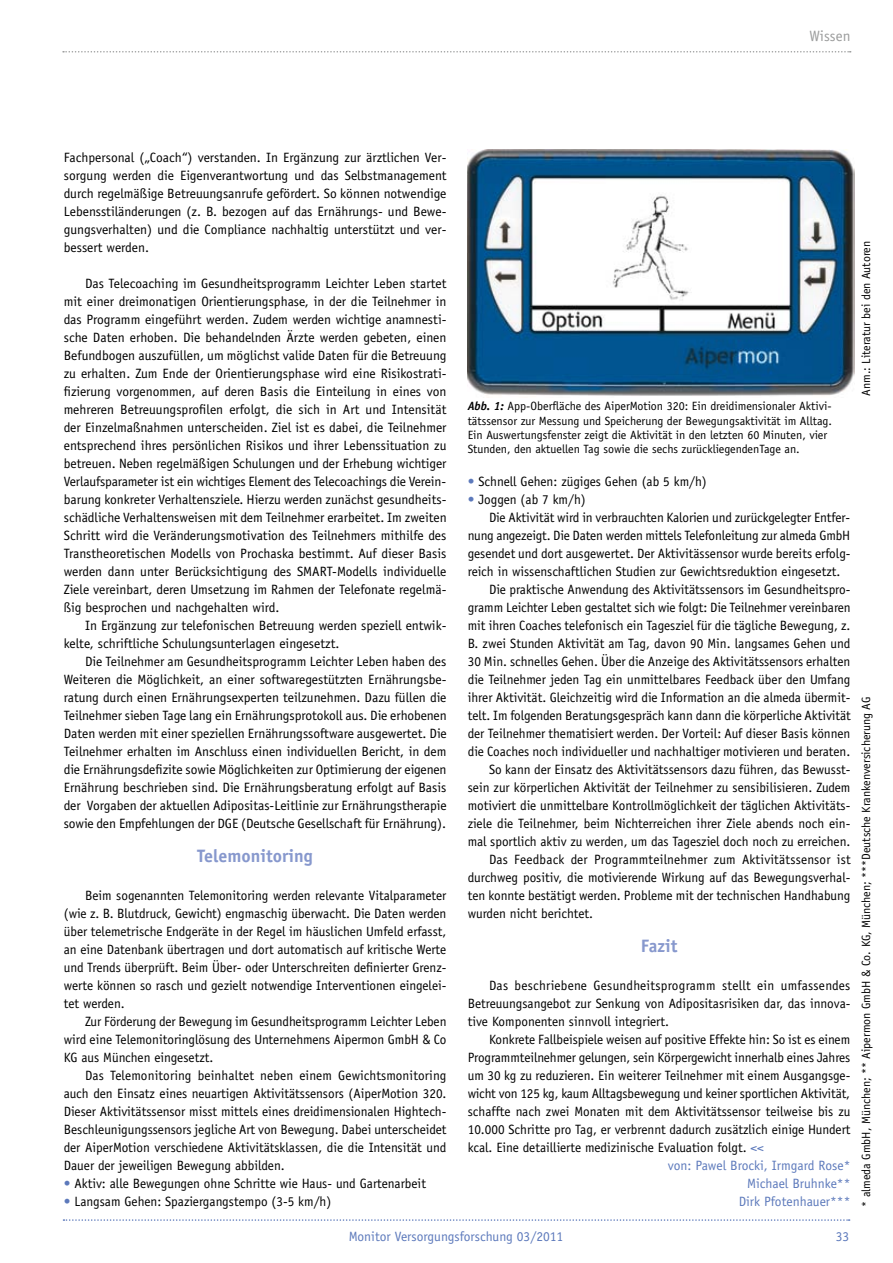
<style>
.page{position:relative;width:893px;height:1263px;background:#fff}
.page>*{position:absolute;margin:0;border:0;box-sizing:border-box;transform-origin:0 0}
.t1{font:700 18px "Officina Sans";color:#8798cd}
.t2{font:15px "Officina Sans";color:#9c9d9d}
.t3{font:13.5px/18px "Officina Sans";color:#000;text-align:justify}
.t4{font:13.5px "Officina Sans";color:#5c79bb}
.t5{font:12px/14.4px "Officina Sans";color:#000}
.s1{color:#5c79bb}
.s2{font-weight:700;font-style:italic}
</style>
<div class="page">
<svg style="left:63px;top:51px;width:788px;height:2px"></svg>
<svg style="left:63px;top:1219px;width:787px;height:2px"></svg>
<img style="left:468px;top:149px;width:387px;height:247px">
<p class="t2" style="left:809px;top:27px;width:43px">Wissen</p>
<p class="t3" style="left:64px;top:148px;width:384px">Fachpersonal („Coach“) verstanden. In Ergänzung zur ärztlichen Ver&shy;sorgung werden die Eigenverantwortung und das Selbstmanagement durch regelmäßige Betreuungsanrufe gefördert. So können notwendige Lebensstiländerungen (z. B. bezogen auf das Ernährungs- und Bewe&shy;gungsverhalten) und die Compliance nachhaltig unterstützt und ver&shy;bessert werden.</p>
<p class="t3" style="left:64px;top:274px;width:385px;text-indent:21px">Das Telecoaching im Gesundheitsprogramm Leichter Leben startet mit einer dreimonatigen Orientierungsphase, in der die Teilnehmer in das Programm eingeführt werden. Zudem werden wichtige anamnesti&shy;sche Daten erhoben. Die behandelnden Ärzte werden gebeten, einen Befundbogen auszufüllen, um möglichst valide Daten für die Betreuung zu erhalten. Zum Ende der Orientierungsphase wird eine Risikostrati&shy;fizierung vorgenommen, auf deren Basis die Einteilung in eines von mehreren Betreuungsprofilen erfolgt, die sich in Art und Intensität der Einzelmaßnahmen unterscheiden. Ziel ist es dabei, die Teilnehmer entsprechend ihres persönlichen Risikos und ihrer Lebenssituation zu betreuen. Neben regelmäßigen Schulungen und der Erhebung wichtiger Verlaufsparameter ist ein wichtiges Element des Telecoachings die Verein&shy;barung konkreter Verhaltensziele. Hierzu werden zunächst gesundheits&shy;schädliche Verhaltensweisen mit dem Teilnehmer erarbeitet. Im zweiten Schritt wird die Veränderungsmotivation des Teilnehmers mithilfe des Transtheoretischen Modells von Prochaska bestimmt. Auf dieser Basis werden dann unter Berücksichtigung des SMART-Modells individuelle Ziele vereinbart, deren Umsetzung im Rahmen der Telefonate regelmä&shy;ßig besprochen und nachgehalten wird.</p>
<p class="t3" style="left:64px;top:616px;width:384px;text-indent:21px">In Ergänzung zur telefonischen Betreuung werden speziell entwic&shy;kelte, schriftliche Schulungsunterlagen eingesetzt.</p>
<p class="t3" style="left:64px;top:652px;width:384px;text-indent:21px">Die Teilnehmer am Gesundheitsprogramm Leichter Leben haben des Weiteren die Möglichkeit, an einer softwaregestützten Ernährungsbe&shy;ratung durch einen Ernährungsexperten teilzunehmen. Dazu füllen die Teilnehmer sieben Tage lang ein Ernährungsprotokoll aus. Die erhobenen Daten werden mit einer speziellen Ernährungssoftware ausgewertet. Die Teilnehmer erhalten im Anschluss einen individuellen Bericht, in dem die Ernährungsdefizite sowie Möglichkeiten zur Optimierung der eigenen Ernährung beschrieben sind. Die Ernährungsberatung erfolgt auf Basis der Vorgaben der aktuellen Adipositas-Leitlinie zur Ernährungstherapie sowie den Empfehlungen der DGE (Deutsche Gesellschaft für Ernährung).</p>
<h1 class="t1" style="left:197px;top:845px;width:117px">Telemonitoring</h1>
<p class="t3" style="left:64px;top:886px;width:384px;text-indent:21px">Beim sogenannten Telemonitoring werden relevante Vitalparameter (wie z. B. Blutdruck, Gewicht) engmaschig überwacht. Die Daten werden über telemetrische Endgeräte in der Regel im häuslichen Umfeld erfasst, an eine Datenbank übertragen und dort automatisch auf kritische Werte und Trends überprüft. Beim Über- oder Unterschreiten definierter Grenz&shy;werte können so rasch und gezielt notwendige Interventionen eingelei&shy;tet werden.</p>
<p class="t3" style="left:64px;top:1012px;width:384px;text-indent:21px">Zur Förderung der Bewegung im Gesundheitsprogramm Leichter Leben wird eine Telemonitoringlösung des Unternehmens Aipermon GmbH &amp; Co KG aus München eingesetzt.</p>
<p class="t3" style="left:64px;top:1066px;width:384px;text-indent:21px">Das Telemonitoring beinhaltet neben einem Gewichtsmonitoring auch den Einsatz eines neuartigen Aktivitätssensors (AiperMotion 320.<br>Dieser Aktivitätssensor misst mittels eines dreidimensionalen Hightech-Beschleunigungssensors jegliche Art von Bewegung. Dabei unterscheidet der AiperMotion verschiedene Aktivitätsklassen, die die Intensität und Dauer der jeweiligen Bewegung abbilden.</p>
<p class="t3" style="left:64px;top:1174px;width:364px"><span class="s1">•</span> Aktiv: alle Bewegungen ohne Schritte wie Haus- und Gartenarbeit</p>
<p class="t3" style="left:64px;top:1192px;width:269px"><span class="s1">•</span> Langsam Gehen: Spaziergangstempo (3-5 km/h)</p>
<p class="t5" style="left:468px;top:399px;width:366px"><span class="s2">Abb. 1:</span> App-Oberfläche des AiperMotion 320: Ein dreidimensionaler Aktivi&shy;tätssensor zur Messung und Speicherung der Bewegungsaktivität im Alltag.<br>Ein Auswertungsfenster zeigt die Aktivität in den letzten 60 Minuten, vier Stunden, den aktuellen Tag sowie die sechs zurückliegendenTage an.</p>
<p class="t3" style="left:468px;top:472px;width:241px"><span class="s1">•</span> Schnell Gehen: zügiges Gehen (ab 5 km/h)</p>
<p class="t3" style="left:468px;top:490px;width:120px"><span class="s1">•</span> Joggen (ab 7 km/h)</p>
<p class="t3" style="left:489px;top:508px;width:363px">Die Aktivität wird in verbrauchten Kalorien und zurückgelegter Entfer-</p>
<p class="t3" style="left:468px;top:526px;width:384px">nung angezeigt. Die Daten werden mittels Telefonleitung zur almeda GmbH</p>
<p class="t3" style="left:468px;top:544px;width:384px">gesendet und dort ausgewertet. Der Aktivitässensor wurde bereits erfolg-</p>
<p class="t3" style="left:468px;top:562px;width:374px">reich in wissenschaftlichen Studien zur Gewichtsreduktion eingesetzt.</p>
<p class="t3" style="left:489px;top:580px;width:363px">Die praktische Anwendung des Aktivitätssensors im Gesundheitspro-</p>
<p class="t3" style="left:468px;top:598px;width:384px">gramm Leichter Leben gestaltet sich wie folgt: Die Teilnehmer vereinbaren</p>
<p class="t3" style="left:468px;top:616px;width:384px">mit ihren Coaches telefonisch ein Tagesziel für die tägliche Bewegung, z.</p>
<p class="t3" style="left:468px;top:634px;width:384px">B. zwei Stunden Aktivität am Tag, davon 90 Min. langsames Gehen und</p>
<p class="t3" style="left:468px;top:652px;width:384px">30 Min. schnelles Gehen. Über die Anzeige des Aktivitätssensors erhalten</p>
<p class="t3" style="left:468px;top:670px;width:384px">die Teilnehmer jeden Tag ein unmittelbares Feedback über den Umfang</p>
<p class="t3" style="left:468px;top:688px;width:384px">ihrer Aktivität. Gleichzeitig wird die Information an die almeda übermit-</p>
<p class="t3" style="left:468px;top:706px;width:384px">telt. Im folgenden Beratungsgespräch kann dann die körperliche Aktivität</p>
<p class="t3" style="left:468px;top:724px;width:384px">der Teilnehmer thematisiert werden. Der Vorteil: Auf dieser Basis können</p>
<p class="t3" style="left:468px;top:742px;width:384px">die Coaches noch individueller und nachhaltiger motivieren und beraten.</p>
<p class="t3" style="left:489px;top:760px;width:363px">So kann der Einsatz des Aktivitätssensors dazu führen, das Bewusst-</p>
<p class="t3" style="left:468px;top:778px;width:384px">sein zur körperlichen Aktivität der Teilnehmer zu sensibilisieren. Zudem</p>
<p class="t3" style="left:468px;top:796px;width:384px">motiviert die unmittelbare Kontrollmöglichkeit der täglichen Aktivitäts-</p>
<p class="t3" style="left:468px;top:814px;width:384px">ziele die Teilnehmer, beim Nichterreichen ihrer Ziele abends noch ein-</p>
<p class="t3" style="left:468px;top:832px;width:384px">mal sportlich aktiv zu werden, um das Tagesziel doch noch zu erreichen.</p>
<p class="t3" style="left:489px;top:850px;width:363px">Das Feedback der Programmteilnehmer zum Aktivitätssensor ist</p>
<p class="t3" style="left:468px;top:868px;width:384px">durchweg positiv, die motivierende Wirkung auf das Bewegungsverhal-</p>
<p class="t3" style="left:468px;top:886px;width:384px">ten konnte bestätigt werden. Probleme mit der technischen Handhabung</p>
<p class="t3" style="left:468px;top:904px;width:127px">wurden nicht berichtet.</p>
<h1 class="t1" style="left:641px;top:935px;width:38px">Fazit</h1>
<p class="t3" style="left:468px;top:976px;width:384px;text-indent:21px">Das beschriebene Gesundheitsprogramm stellt ein umfassendes Betreuungsangebot zur Senkung von Adipositasrisiken dar, das innova&shy;tive Komponenten sinnvoll integriert.</p>
<p class="t3" style="left:489px;top:1030px;width:363px">Konkrete Fallbeispiele weisen auf positive Effekte hin: So ist es einem</p>
<p class="t3" style="left:468px;top:1048px;width:384px">Programmteilnehmer gelungen, sein Körpergewicht innerhalb eines Jahres</p>
<p class="t3" style="left:468px;top:1066px;width:384px">um 30 kg zu reduzieren. Ein weiterer Teilnehmer mit einem Ausgangsge-</p>
<p class="t3" style="left:468px;top:1084px;width:384px">wicht von 125 kg, kaum Alltagsbewegung und keiner sportlichen Aktivität,</p>
<p class="t3" style="left:468px;top:1102px;width:384px">schaffte nach zwei Monaten mit dem Aktivitätssensor teilweise bis zu</p>
<p class="t3" style="left:468px;top:1120px;width:384px">10.000 Schritte pro Tag, er verbrennt dadurch zusätzlich einige Hundert</p>
<p class="t3" style="left:468px;top:1138px;width:298px">kcal. Eine detaillierte medizinische Evaluation folgt. <span class="s1">&lt;&lt;</span></p>
<p class="t4" style="left:668px;top:1158px;width:184px">von: Pawel Brocki, Irmgard Rose*</p>
<p class="t4" style="left:747px;top:1176px;width:105px">Michael Bruhnke**</p>
<p class="t4" style="left:739px;top:1194px;width:113px">Dirk Pfotenhauer***</p>
<p class="t4" style="left:349px;top:1228px;width:216px">Monitor Versorgungsforschung 03/2011</p>
<p class="t4" style="left:836px;top:1228px;width:15px">33</p>
<p class="t5" style="left:859px;top:396px;width:156px;rotate:-90deg">Anm.: Literatur bei den Autoren</p>
<p class="t5" style="left:859px;top:1207px;width:512px;rotate:-90deg">* almeda GmbH, München; ** Aipermon GmbH &amp; Co. KG, München; ***Deutsche Krankenversicherung AG</p>
</div>
